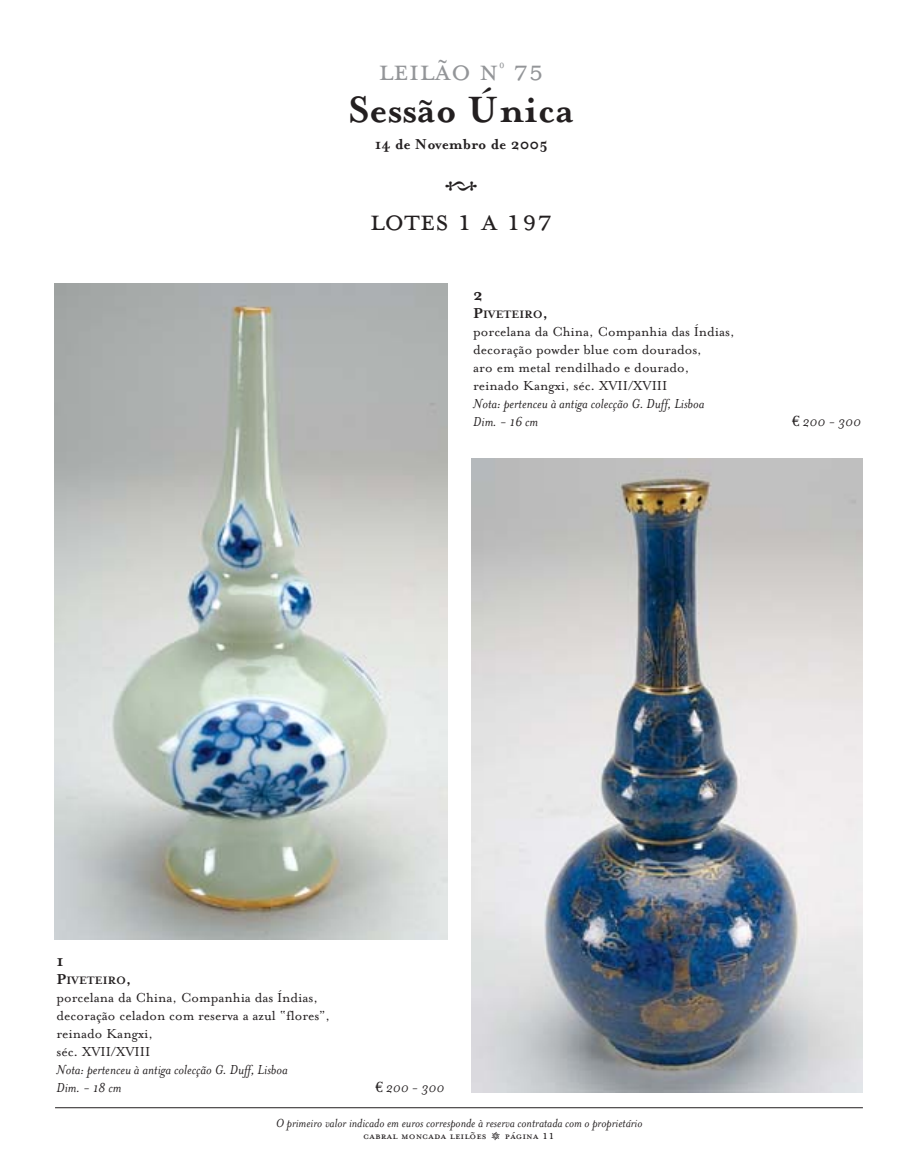
<style>
.page{position:relative;width:918px;height:1173px;background:#fff}
.page>*{position:absolute;margin:0;border:0;box-sizing:border-box;transform-origin:0 0}
.t1{font:700 42px "Mrs Eaves";color:#231f20}
.t2{font:36px "Mrs Eaves Fractions";color:#231f20}
.t3{font:33px "Mrs Eaves Small Caps";color:#231f20}
.t4{font:33px "Mrs Eaves Small Caps";color:#939598}
.t5{font:700 18px "Mrs Eaves";color:#231f20}
.t6{font:700 16.5px "Mrs Eaves";color:#231f20}
.t7{font:15px/18px "Mrs Eaves Roman";color:#231f20}
.t8{font:italic 15px/18px "Mrs Eaves";color:#231f20}
.t9{font:italic 13.5px "Mrs Eaves";color:#231f20}
.t10{font:13.5px "Mrs Eaves Petite Caps";color:#231f20}
.t11{font:700 12.3px "Mrs Eaves";color:#231f20}
.s1{font-size:16.5px}
.s2{font-family:"Euro Serif";font-style:normal}
.s3{font-family:"Mrs Eaves Fractions"}
.s4{font-family:"Mrs Eaves Small Caps"}
</style>
<div class="page">
<img style="left:55px;top:283px;width:393px;height:657px">
<img style="left:472px;top:459px;width:391px;height:633px">
<hr style="left:55px;top:1107px;width:808px;height:1px;background:#231f20">
<h3 class="t4" style="left:379px;top:49px;width:167px">leilão n<sup>º</sup> 75</h3>
<h1 class="t1" style="left:348px;top:96px;width:227px">Sessão Única</h1>
<p class="t6" style="left:375px;top:139px;width:174px">14 de Novembro de 2005</p>
<h2 class="t2" style="left:443px;top:160px;width:37px">A</h2>
<h3 class="t3" style="left:370px;top:199px;width:184px">lotes 1 a 197</h3>
<p class="t5" style="left:473px;top:289px;width:11px">2</p>
<p class="t11" style="left:473px;top:311px;width:76px"><span class="s1">P</span>IVETEIRO<span class="s1">,</span></p>
<p class="t7" style="left:473px;top:325px;width:263px">porcelana da China, Companhia das Índias, decoração powder blue com dourados,<br>aro em metal rendilhado e dourado, reinado Kangxi, séc. XVII/XVIII</p>
<p class="t8" style="left:473px;top:397px;width:233px">Nota: pertenceu à antiga colecção G. Duff, Lisboa<br>Dim. - 16 cm</p>
<p class="t8" style="left:792px;top:415px;width:70px"><span class="s2">€</span> 200 - 300</p>
<p class="t5" style="left:57px;top:955px;width:9px">1</p>
<p class="t11" style="left:57px;top:977px;width:76px"><span class="s1">P</span>IVETEIRO<span class="s1">,</span></p>
<p class="t7" style="left:57px;top:991px;width:275px">porcelana da China, Companhia das Índias, decoração celadon com reserva a azul “flores”, reinado Kangxi,<br>séc. XVII/XVIII</p>
<p class="t8" style="left:57px;top:1063px;width:233px">Nota: pertenceu à antiga colecção G. Duff, Lisboa<br>Dim. - 18 cm</p>
<p class="t8" style="left:375px;top:1081px;width:70px"><span class="s2">€</span> 200 - 300</p>
<p class="t9" style="left:276px;top:1119px;width:368px">O primeiro valor indicado em euros corresponde à reserva contratada com o proprietário</p>
<p class="t10" style="left:363px;top:1127px;width:193px">cabral moncada leilões <span class="s3">Q</span> página <span class="s4">11</span></p>
</div>
